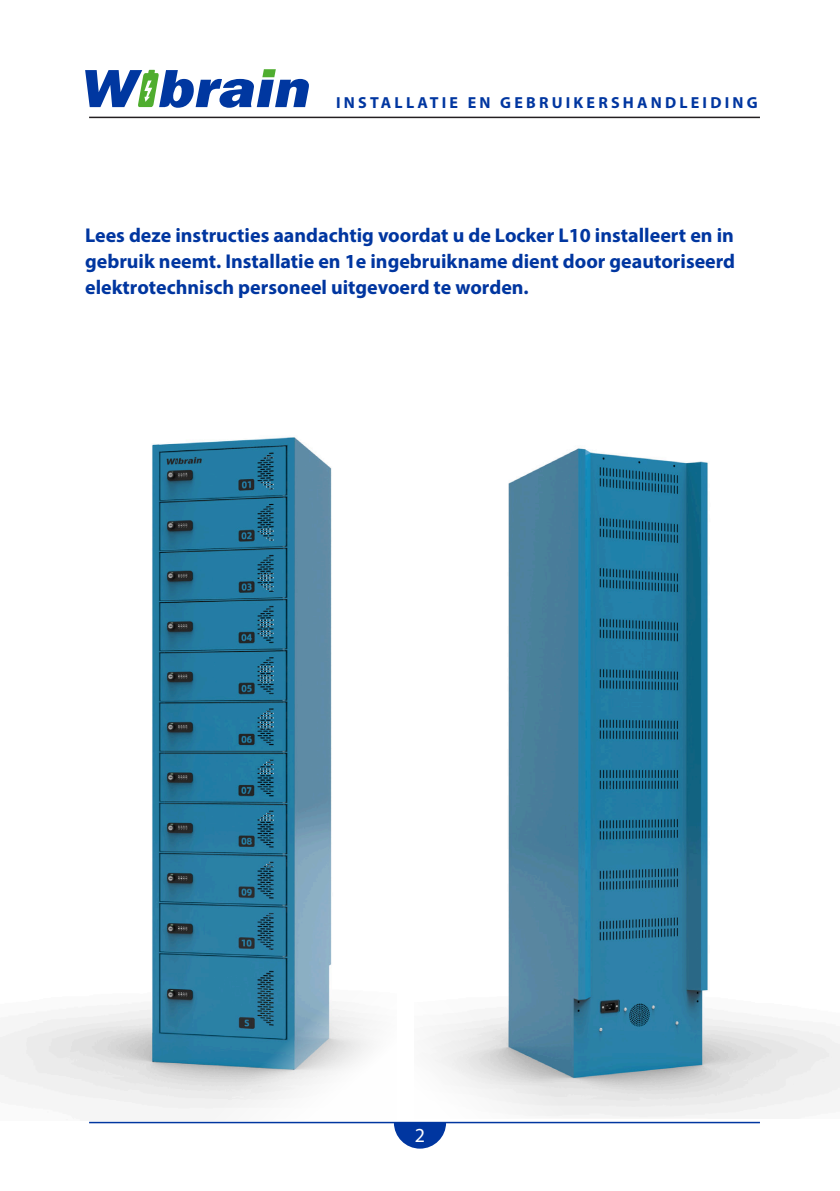
<style>
.page{position:relative;width:840px;height:1191px;background:#fff}
.page>*{position:absolute;margin:0;border:0;box-sizing:border-box;transform-origin:0 0}
.Intro{font:700 20px/26px "Myriad Pro";color:#0036a0;text-align:justify}
.t1{font:20px "Myriad Pro";color:#fff}
.t2{font:700 16px "Myriad Pro";letter-spacing:.2em;color:#0036a0}
</style>
<div class="page">
<svg style="left:393px;top:1123px;width:53px;height:25px"></svg>
<svg style="left:85px;top:69px;width:224px;height:39px"></svg>
<hr style="left:89px;top:117px;width:670px;height:1px;background:#231f20">
<hr style="left:89px;top:1121px;width:670px;height:2px;background:#0036a0">
<img style="left:0;top:437px;width:371px;height:672px">
<img style="left:432px;top:448px;width:407px;height:670px">
<p class="t2" style="left:336px;top:92px;width:423px">INSTALLATIE EN GEBRUIKERSHANDLEIDING</p>
<p class="Intro" style="left:85px;top:221px;width:651px">Lees deze instructies aandachtig voordat u de Locker L10 installeert en in gebruik neemt. Installatie en 1e ingebruikname dient door geautoriseerd elektrotechnisch personeel uitgevoerd te worden.</p>
<p class="t1" style="left:414px;top:1122px;width:12px">2</p>
</div>
